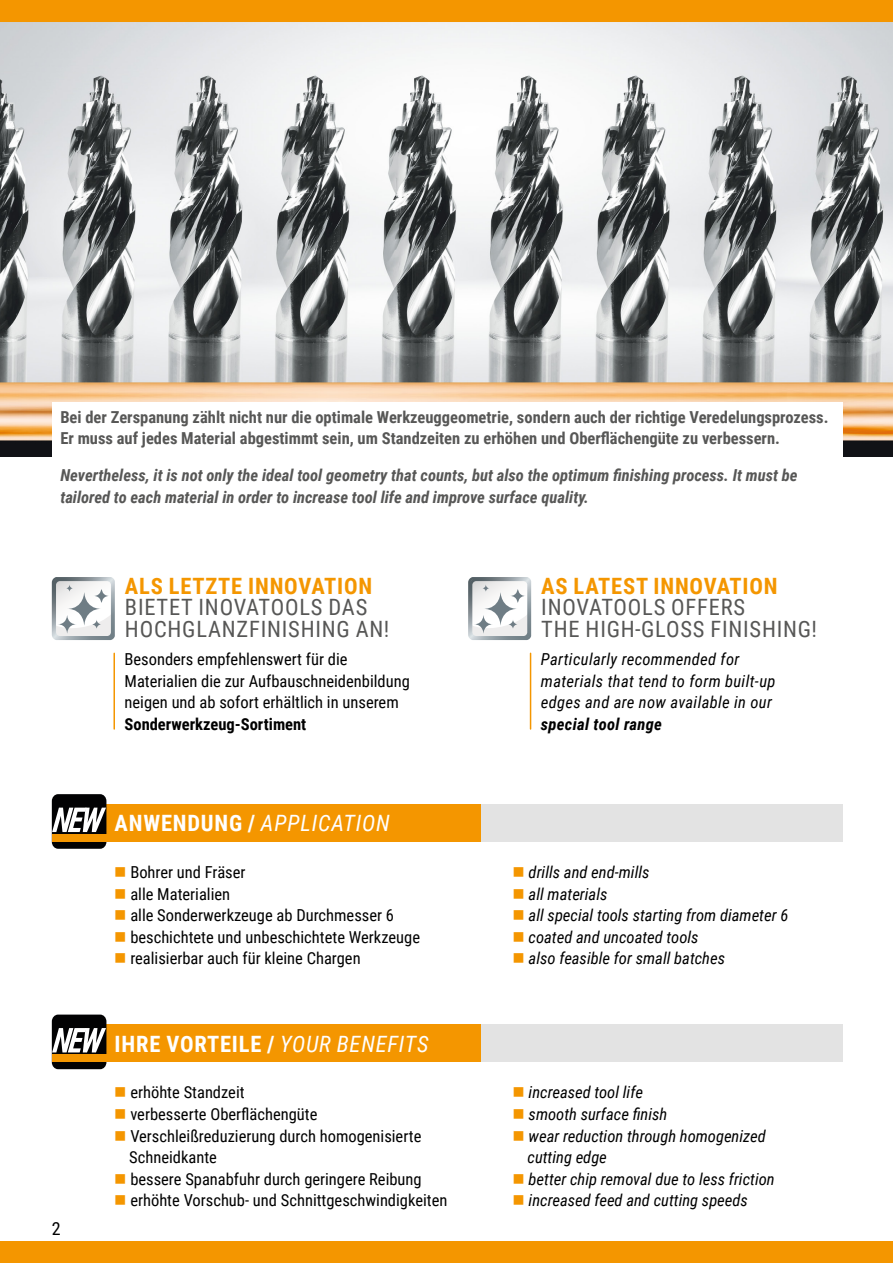
<style>
.page{position:relative;width:893px;height:1263px;background:#fff}
.page>*{position:absolute;margin:0;border:0;box-sizing:border-box;transform-origin:0 0}
.t1{font:22.5px/21.6px "Roboto Condensed";letter-spacing:.035em;color:#575756}
.t2{font:700 22.5px "Roboto Condensed";letter-spacing:.035em;color:#f49600}
.t3{font:700 22.5px "Roboto Condensed";letter-spacing:.035em;color:#fff}
.t4{font:italic 22.5px "Roboto Condensed";letter-spacing:.035em;color:#fff}
.t5{font:18px "Roboto Condensed";color:#000}
.t6{font:16.5px/21.6px "Roboto Condensed";color:#000}
.t7{font:italic 16.5px/21.6px "Roboto Condensed";color:#000}
.t8{font:700 16.5px/21.6px "Roboto Condensed";color:#575756}
.t9{font:italic 700 16.5px/21.6px "Roboto Condensed";color:#575756}
.t10{font:italic 16.5px/21.6px "Roboto Condensed";letter-spacing:.02em;color:#000}
.t11{font:700 16.5px "Roboto Condensed";color:#000}
.t12{font:italic 700 16.5px "Roboto Condensed";letter-spacing:.02em;color:#000}
.s1{font-weight:700;font-style:normal}
.s2{color:#f49600}
.s3{font-weight:400;font-style:italic}
</style>
<div class="page">
<img style="left:0;top:22px;width:893px;height:434px">
<div style="left:0;top:1242px;width:893px;height:21px;background:#f49600"></div>
<div style="left:0;top:0;width:893px;height:22px;background:#f49600"></div>
<div style="left:52px;top:402px;width:790px;height:109px;background:#fff"></div>
<hr style="left:113px;top:653px;width:2px;height:76px;background:#f49600">
<hr style="left:530px;top:653px;width:1px;height:76px;background:#f49600">
<div style="left:447px;top:804px;width:395px;height:37px;background:#e3e3e3"></div>
<div style="left:447px;top:1024px;width:395px;height:38px;background:#e3e3e3"></div>
<div style="left:106px;top:804px;width:375px;height:37px;background:#f49600"></div>
<div style="left:106px;top:1024px;width:375px;height:38px;background:#f49600"></div>
<div style="left:52px;top:794px;width:54px;height:55px;background:#020203;border-radius:7px"></div>
<div style="left:52px;top:834px;width:54px;height:7px;background:#f49600"></div>
<svg style="left:52px;top:808px;width:54px;height:24px"></svg>
<div style="left:52px;top:1014px;width:54px;height:55px;background:#020203;border-radius:7px"></div>
<div style="left:52px;top:1054px;width:54px;height:8px;background:#f49600"></div>
<svg style="left:52px;top:1028px;width:54px;height:24px"></svg>
<svg style="left:468px;top:577px;width:63px;height:63px"></svg>
<svg style="left:52px;top:577px;width:63px;height:63px"></svg>
<p class="t8" style="left:60px;top:405px;width:770px">Bei der Zerspanung zählt nicht nur die optimale Werkzeuggeometrie, sondern auch der richtige Veredelungsprozess.<br>Er muss auf jedes Material abgestimmt sein, um Standzeiten zu erhöhen und Oberflächengüte zu verbessern.</p>
<p class="t9" style="left:60px;top:464px;width:739px">Nevertheless, it is not only the ideal tool geometry that counts, but also the optimum finishing process. It must be tailored to each material in order to increase tool life and improve surface quality.</p>
<p class="t5" style="left:52px;top:1215px;width:10px">2</p>
<h1 class="t2" style="left:125px;top:570px;width:249px">ALS LETZTE INNOVATION</h1>
<h1 class="t1" style="left:125px;top:596px;width:266px">BIETET INOVATOOLS DAS<br>HOCHGLANZFINISHING AN!</h1>
<p class="t6" style="left:125px;top:648px;width:287px">Besonders empfehlenswert für die<br>Materialien die zur Aufbauschneidenbildung neigen und ab sofort erhältlich in unserem</p>
<p class="t11" style="left:125px;top:712px;width:183px">Sonderwerkzeug-Sortiment</p>
<h1 class="t4" style="left:115px;top:807px;width:277px"><span class="s1">ANWENDUNG /</span> APPLICATION</h1>
<p class="t6" style="left:114px;top:861px;width:133px"><span class="s2">■</span> Bohrer und Fräser</p>
<p class="t6" style="left:114px;top:882px;width:117px"><span class="s2">■</span> alle Materialien</p>
<p class="t6" style="left:114px;top:904px;width:281px"><span class="s2">■</span> alle Sonderwerkzeuge ab Durchmesser 6</p>
<p class="t6" style="left:114px;top:925px;width:307px"><span class="s2">■</span> beschichtete und unbeschichtete Werkzeuge</p>
<p class="t6" style="left:114px;top:947px;width:248px"><span class="s2">■</span> realisierbar auch für kleine Chargen</p>
<h1 class="t3" style="left:115px;top:1028px;width:315px">IHRE VORTEILE / <span class="s3">YOUR BENEFITS</span></h1>
<p class="t6" style="left:114px;top:1081px;width:132px"><span class="s2">■</span> erhöhte Standzeit</p>
<p class="t6" style="left:114px;top:1103px;width:205px"><span class="s2">■</span> verbesserte Oberflächengüte</p>
<p class="t6" style="left:129px;top:1124px;width:294px;text-indent:-15px"><span class="s2">■</span> Verschleißreduzierung durch homogenisierte<br>Schneidkante</p>
<p class="t6" style="left:114px;top:1167px;width:309px"><span class="s2">■</span> bessere Spanabfuhr durch geringere Reibung</p>
<p class="t6" style="left:114px;top:1189px;width:335px"><span class="s2">■</span> erhöhte Vorschub- und Schnittgeschwindigkeiten</p>
<h1 class="t2" style="left:541px;top:570px;width:238px">AS LATEST INNOVATION</h1>
<h1 class="t1" style="left:541px;top:596px;width:277px">INOVATOOLS OFFERS<br>THE HIGH-GLOSS FINISHING!</h1>
<p class="t10" style="left:541px;top:648px;width:236px">Particularly recommended for materials that tend to form built-up edges and are now available in our</p>
<p class="t12" style="left:541px;top:712px;width:123px">special tool range</p>
<p class="t7" style="left:512px;top:861px;width:138px"><span class="s2">■</span> drills and end-mills</p>
<p class="t7" style="left:512px;top:882px;width:96px"><span class="s2">■</span> all materials</p>
<p class="t7" style="left:512px;top:904px;width:277px"><span class="s2">■</span> all special tools starting from diameter 6</p>
<p class="t7" style="left:512px;top:925px;width:188px"><span class="s2">■</span> coated and uncoated tools</p>
<p class="t7" style="left:512px;top:947px;width:214px"><span class="s2">■</span> also feasible for small batches</p>
<p class="t7" style="left:512px;top:1081px;width:132px"><span class="s2">■</span> increased tool life</p>
<p class="t7" style="left:512px;top:1103px;width:156px"><span class="s2">■</span> smooth surface finish</p>
<p class="t7" style="left:527px;top:1124px;width:240px;text-indent:-15px"><span class="s2">■</span> wear reduction through homogenized cutting edge</p>
<p class="t7" style="left:512px;top:1167px;width:264px"><span class="s2">■</span> better chip removal due to less friction</p>
<p class="t7" style="left:512px;top:1189px;width:237px"><span class="s2">■</span> increased feed and cutting speeds</p>
</div>
